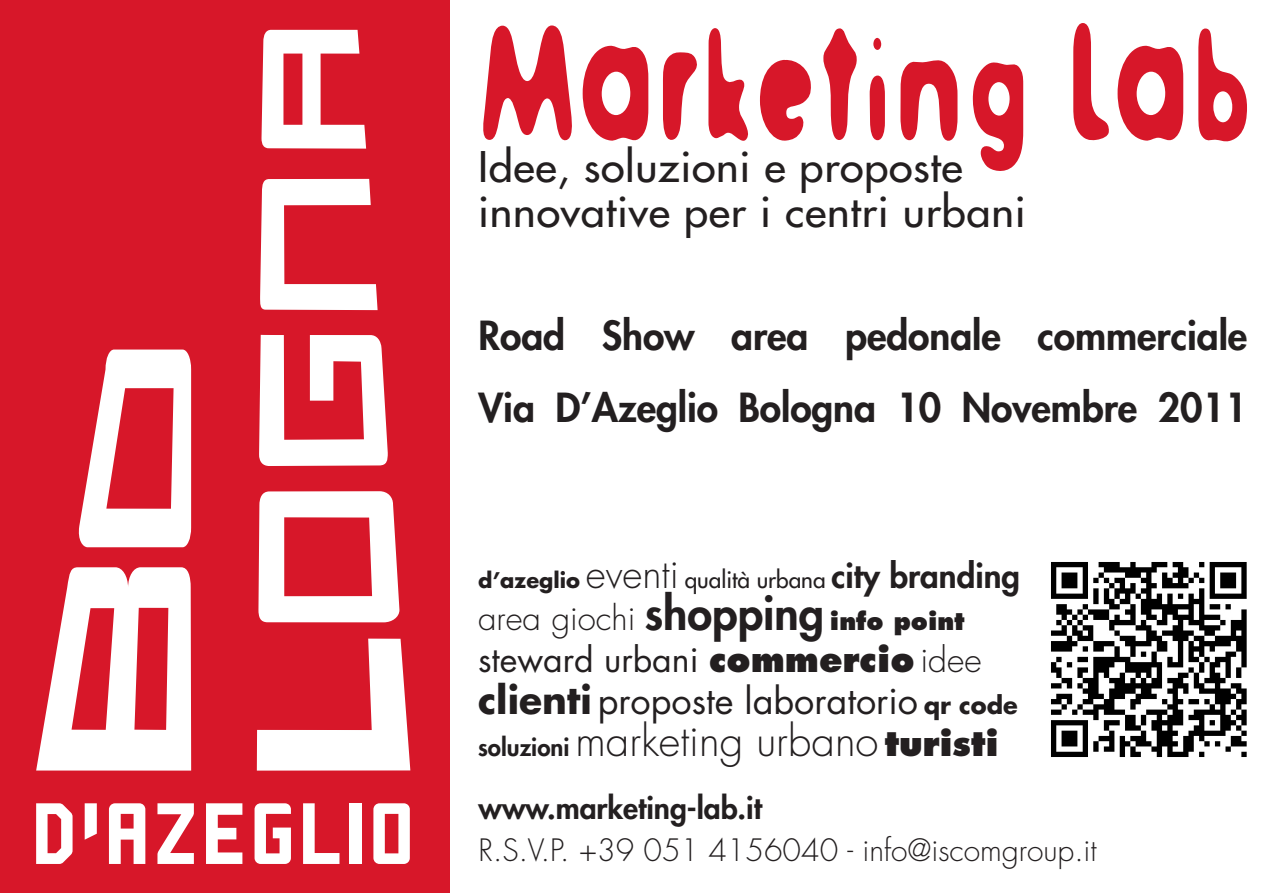
<style>
.page{position:relative;width:1276px;height:893px;background:#fff}
.page>*{position:absolute;margin:0;border:0;box-sizing:border-box;transform-origin:0 0}
.t1{font:177px "Fur Extra Rounded";color:#d71729;scale:.7 1}
.t2{font:300 42px "Futura";color:#231f20}
.t3{font:41.1px/45px "Futura";letter-spacing:.02em;color:#231f20;scale:1.05 1}
.t4{font:800 39px/72.3px "Futura";color:#231f20}
.t5{font:36px "Futura";color:#231f20}
.t6{font:33.9px "Futura";color:#231f20}
.t7{font:300 33px "Futura";color:#231f20}
.t8{font:300 30px "Futura";color:#231f20}
.t9{font:800 30px "Futura";color:#231f20}
.t10{font:22.5px "Futura";color:#231f20}
.s1{font-weight:700;font-size:21px}
.s2{font-weight:300;font-size:39px}
.s3{font-weight:800;font-size:33px}
.s4{font-weight:800;font-size:45px}
.s5{font-weight:800;font-size:24px}
.s6{font-weight:800}
.s7{font-weight:300}
.s8{font-weight:700;font-size:37.5px}
.s9{font-weight:700;font-size:24px}
.s10{font-weight:800;font-size:33.9px}
</style>
<div class="page">
<div style="left:0;top:0;width:450px;height:893px;background:#d71729"></div>
<svg style="left:36px;top:803px;width:37px;height:61px"></svg>
<svg style="left:85px;top:803px;width:12px;height:37px"></svg>
<svg style="left:109px;top:803px;width:36px;height:61px"></svg>
<svg style="left:157px;top:803px;width:37px;height:61px"></svg>
<svg style="left:206px;top:803px;width:36px;height:61px"></svg>
<svg style="left:254px;top:803px;width:37px;height:61px"></svg>
<svg style="left:303px;top:803px;width:36px;height:61px"></svg>
<div style="left:349px;top:803px;width:12px;height:61px;background:#fff"></div>
<svg style="left:373px;top:803px;width:37px;height:61px"></svg>
<svg style="left:36px;top:567px;width:155px;height:204px"></svg>
<svg style="left:258px;top:491px;width:141px;height:131px"></svg>
<svg style="left:257px;top:639px;width:153px;height:132px"></svg>
<svg style="left:259px;top:335px;width:129px;height:131px"></svg>
<svg style="left:260px;top:179px;width:117px;height:131px"></svg>
<svg style="left:261px;top:30px;width:105px;height:119px"></svg>
<svg style="left:78px;top:350px;width:113px;height:197px"></svg>
<img style="left:1051px;top:562px;width:196px;height:195px">
<h1 class="t1" style="left:478px;top:-7px;width:1112px">Marketing Lab</h1>
<p class="t3" style="left:478px;top:144px;width:523px">Idee, soluzioni e proposte innovative per i centri urbani</p>
<p class="t4" style="left:478px;top:299px;width:770px">Road Show area pedonale commerciale<br>Via D’Azeglio Bologna 10 Novembre 2011</p>
<p class="t10" style="left:478px;top:565px;width:543px"><span class="s1">d’azeglio</span> <span class="s2">eventi</span> qualità urbana <span class="s3">city branding</span></p>
<p class="t7" style="left:478px;top:597px;width:488px">area giochi <span class="s4">shopping</span> <span class="s5">info point</span></p>
<p class="t6" style="left:478px;top:636px;width:505px">steward urbani <span class="s6">commercio</span> <span class="s7">idee</span></p>
<p class="t5" style="left:478px;top:676px;width:541px"><span class="s8">clienti</span> proposte laboratorio <span class="s9">qr code</span></p>
<p class="t2" style="left:478px;top:714px;width:522px"><span class="s5">soluzioni</span> marketing urbano <span class="s10">turisti</span></p>
<p class="t9" style="left:478px;top:788px;width:285px">www.marketing-lab.it</p>
<p class="t8" style="left:478px;top:831px;width:620px">R.S.V.P. +39 051 4156040 - info@iscomgroup.it</p>
</div>
